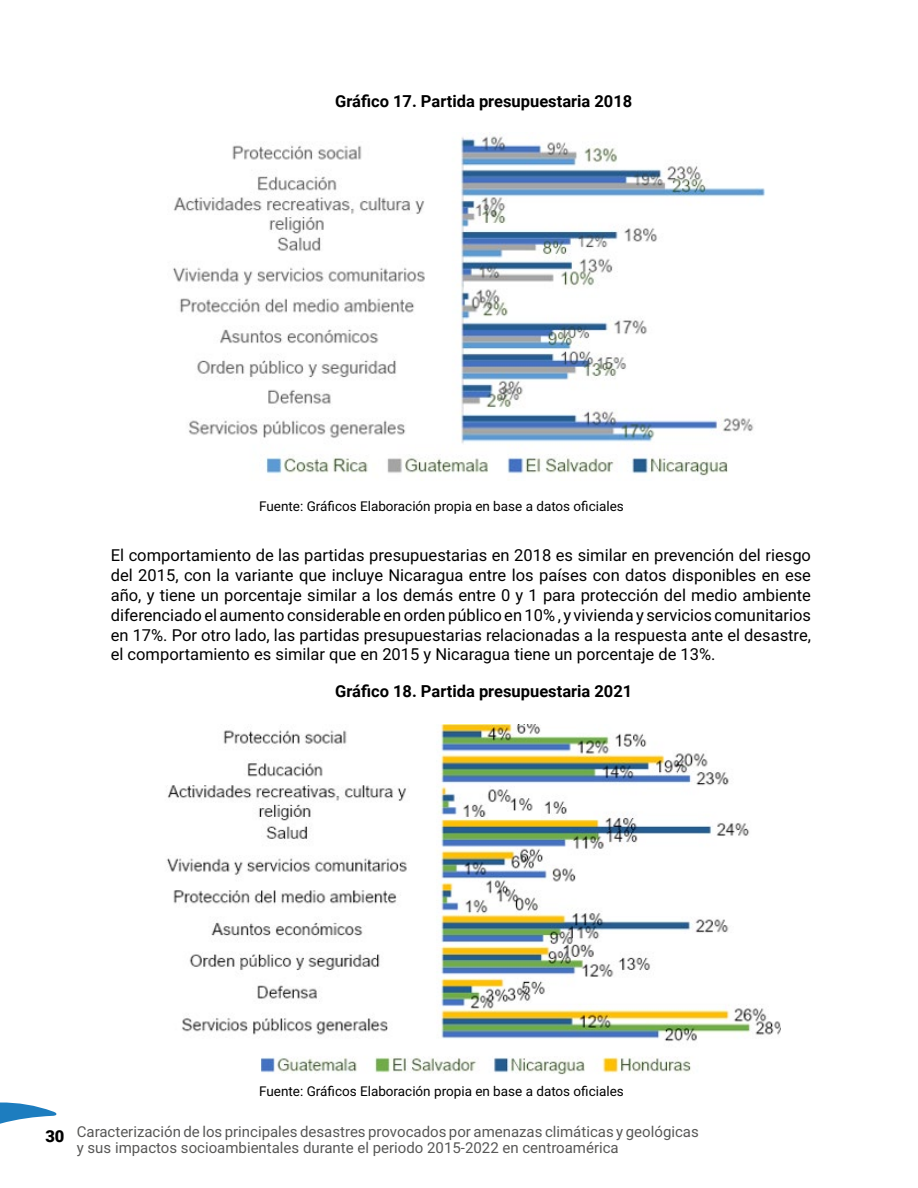
<style>
.page{position:relative;width:918px;height:1188px;background:#fff}
.page>*{position:absolute;margin:0;border:0;box-sizing:border-box;transform-origin:0 0}
.t1{font:16.5px/19.8px "Roboto";color:#000;text-align:justify}
.t2{font:700 16.5px "Roboto";color:#000}
.t3{font:900 16.5px "Roboto";color:#000}
.t4{font:15px/16.5px "Roboto";color:#575756}
.t5{font:13.5px "Roboto";color:#000}
</style>
<div class="page">
<svg style="left:0;top:1102px;width:56px;height:22px"></svg>
<img style="left:173px;top:132px;width:592px;height:344px">
<img style="left:166px;top:724px;width:615px;height:351px">
<p class="t2" style="left:335px;top:89px;width:299px">Gráfico 17. Partida presupuestaria 2018</p>
<p class="t5" style="left:259px;top:497px;width:366px">Fuente: Gráficos Elaboración propia en base a datos oficiales</p>
<p class="t1" style="left:111px;top:545px;width:702px">El comportamiento de las partidas presupuestarias en 2018 es similar en prevención del riesgo del 2015, con la variante que incluye Nicaragua entre los países con datos disponibles en ese año, y tiene un porcentaje similar a los demás entre 0 y 1 para protección del medio ambiente diferenciado el aumento considerable en orden público en 10% , y vivienda y servicios comunitarios en 17%. Por otro lado, las partidas presupuestarias relacionadas a la respuesta ante el desastre, el comportamiento es similar que en 2015 y Nicaragua tiene un porcentaje de 13%.</p>
<p class="t2" style="left:335px;top:680px;width:299px">Gráfico 18. Partida presupuestaria 2021</p>
<p class="t3" style="left:45px;top:1125px;width:21px">30</p>
<p class="t5" style="left:259px;top:1082px;width:366px">Fuente: Gráficos Elaboración propia en base a datos oficiales</p>
<p class="t4" style="left:77px;top:1122px;width:624px">Caracterización de los principales desastres provocados por amenazas climáticas y geológicas y sus impactos socioambientales durante el periodo 2015-2022 en centroamérica</p>
</div>
